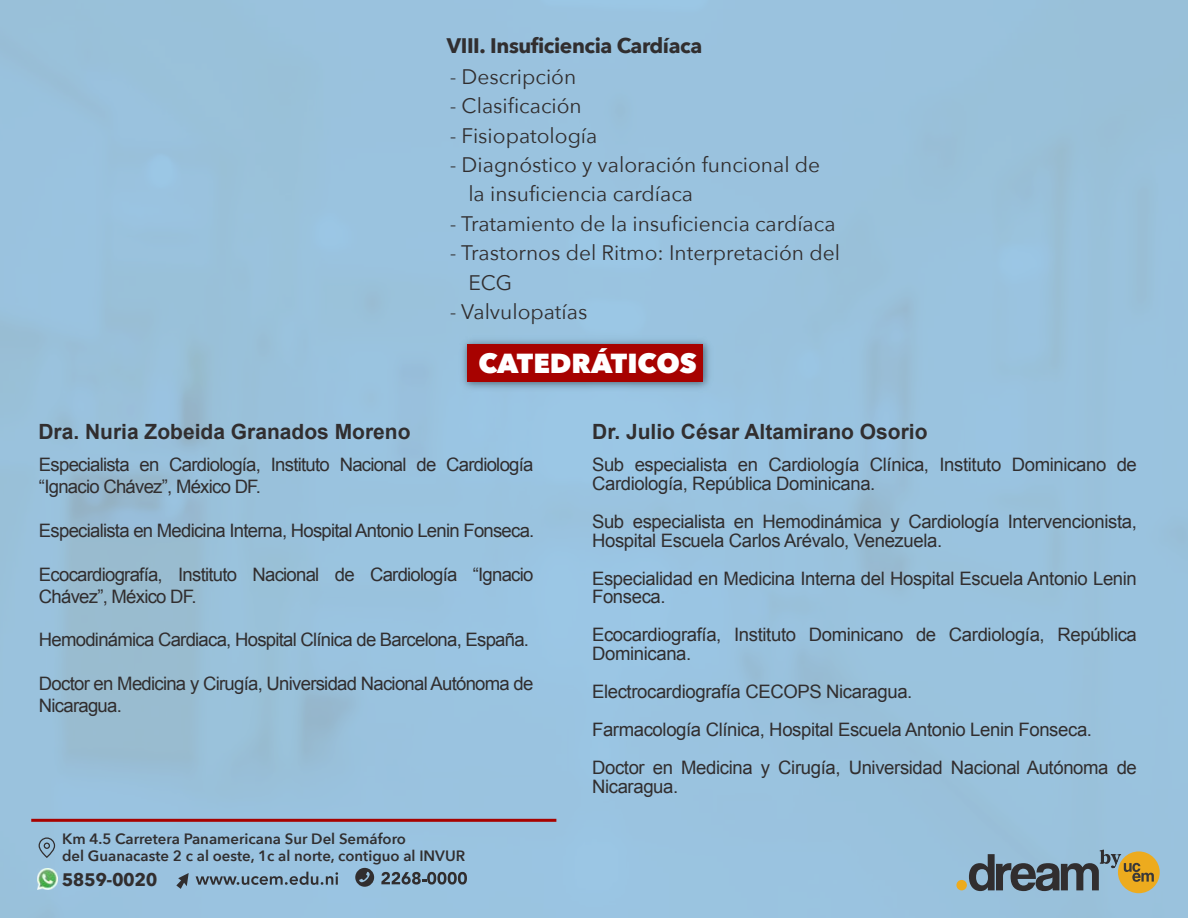
<style>
.page{position:relative;width:1188px;height:918px;background:#9ac2de}
.page>*{position:absolute;margin:0;border:0;box-sizing:border-box;transform-origin:0 0}
.t1{font:800 27.45px "Avenir Next";color:#fff}
.t2{font:21px/29.4px "Avenir Next";color:#312e2f}
.t3{font:700 21px "Arial";color:#312e2f}
.t4{font:700 21px "Avenir Next";letter-spacing:-.02em;color:#312e2f}
.t5{font:18.6px/19px "Arial";letter-spacing:-.02em;color:#312e2f}
.t6{font:18.6px/22px "Arial";letter-spacing:-.04em;color:#312e2f}
.t7{font:700 18px "Avenir Next";letter-spacing:-.025em;color:#312e2f}
.t8{font:600 15px/16.6px "Avenir Next";color:#312e2f}
</style>
<div class="page">
<svg style="left:355px;top:868px;width:19px;height:19px"></svg>
<svg style="left:381px;top:872px;width:86px;height:13px"></svg>
<svg style="left:176px;top:873px;width:13px;height:16px"></svg>
<svg style="left:196px;top:872px;width:142px;height:13px"></svg>
<svg style="left:39px;top:837px;width:16px;height:21px"></svg>
<img style="left:37px;top:869px;width:20px;height:20px">
<hr style="left:31px;top:819px;width:525px;height:3px;background:#a70200">
<img style="left:463px;top:340px;width:246px;height:48px">
<div style="left:467px;top:344px;width:236px;height:37px;background:#a70200"></div>
<div style="left:956px;top:880px;width:11px;height:10px;background:#edab1e;border-radius:50%"></div>
<div style="left:1118px;top:851px;width:42px;height:42px;background:#edab1e;border-radius:50%"></div>
<svg style="left:969px;top:850px;width:185px;height:41px"></svg>
<p class="t4" style="left:447px;top:28px;width:257px">VIII. Insuficiencia Cardíaca</p>
<p class="t2" style="left:450px;top:61px;width:128px">- Descripción</p>
<p class="t2" style="left:450px;top:90px;width:134px">- Clasificación</p>
<p class="t2" style="left:450px;top:120px;width:149px">- Fisiopatología</p>
<p class="t2" style="left:468px;top:149px;width:353px;text-indent:-19px">- Diagnóstico y valoración funcional de la insuficiencia cardíaca</p>
<p class="t2" style="left:450px;top:208px;width:387px">- Tratamiento de la insuficiencia cardíaca</p>
<p class="t2" style="left:468px;top:237px;width:373px;text-indent:-19px">- Trastornos del Ritmo: Interpretación del<br>ECG</p>
<p class="t2" style="left:450px;top:296px;width:139px">- Valvulopatías</p>
<h1 class="t1" style="left:479px;top:346px;width:220px">CATEDRÁTICOS</h1>
<p class="t3" style="left:38px;top:418px;width:374px">Dra. Nuria Zobeida Granados Moreno</p>
<p class="t6" style="left:39px;top:453px;width:496px">Especialista en Cardiología, Instituto Nacional de Cardiología “Ignacio Chávez”, México DF.</p>
<p class="t6" style="left:39px;top:519px;width:497px">Especialista en Medicina Interna, Hospital Antonio Lenin Fonseca.</p>
<p class="t6" style="left:39px;top:563px;width:496px">Ecocardiografía, Instituto Nacional de Cardiología “Ignacio<br>Chávez”, México DF.</p>
<p class="t6" style="left:39px;top:629px;width:492px">Hemodinámica Cardiaca, Hospital Clínica de Barcelona, España.</p>
<p class="t6" style="left:39px;top:673px;width:496px">Doctor en Medicina y Cirugía, Universidad Nacional Autónoma de<br>Nicaragua.</p>
<p class="t8" style="left:62px;top:830px;width:405px">Km 4.5 Carretera Panamericana Sur Del Semáforo<br>del Guanacaste 2 c al oeste, 1c al norte, contiguo al INVUR</p>
<p class="t7" style="left:62px;top:864px;width:97px">5859-0020</p>
<p class="t3" style="left:592px;top:418px;width:337px">Dr. Julio César Altamirano Osorio</p>
<p class="t5" style="left:592px;top:455px;width:546px">Sub especialista en Cardiología Clínica, Instituto Dominicano de<br>Cardiología, República Dominicana.</p>
<p class="t5" style="left:592px;top:512px;width:546px">Sub especialista en Hemodinámica y Cardiología Intervencionista,<br>Hospital Escuela Carlos Arévalo, Venezuela.</p>
<p class="t5" style="left:592px;top:569px;width:546px">Especialidad en Medicina Interna del Hospital Escuela Antonio Lenin<br>Fonseca.</p>
<p class="t5" style="left:592px;top:626px;width:546px">Ecocardiografía, Instituto Dominicano de Cardiología, República<br>Dominicana.</p>
<p class="t5" style="left:592px;top:673px;width:546px;line-height:38px">Electrocardiografía CECOPS Nicaragua.<br>Farmacología Clínica, Hospital Escuela Antonio Lenin Fonseca.<br>Doctor en Medicina y Cirugía, Universidad Nacional Autónoma de</p>
<p class="t5" style="left:592px;top:777px;width:88px">Nicaragua.</p>
</div>
